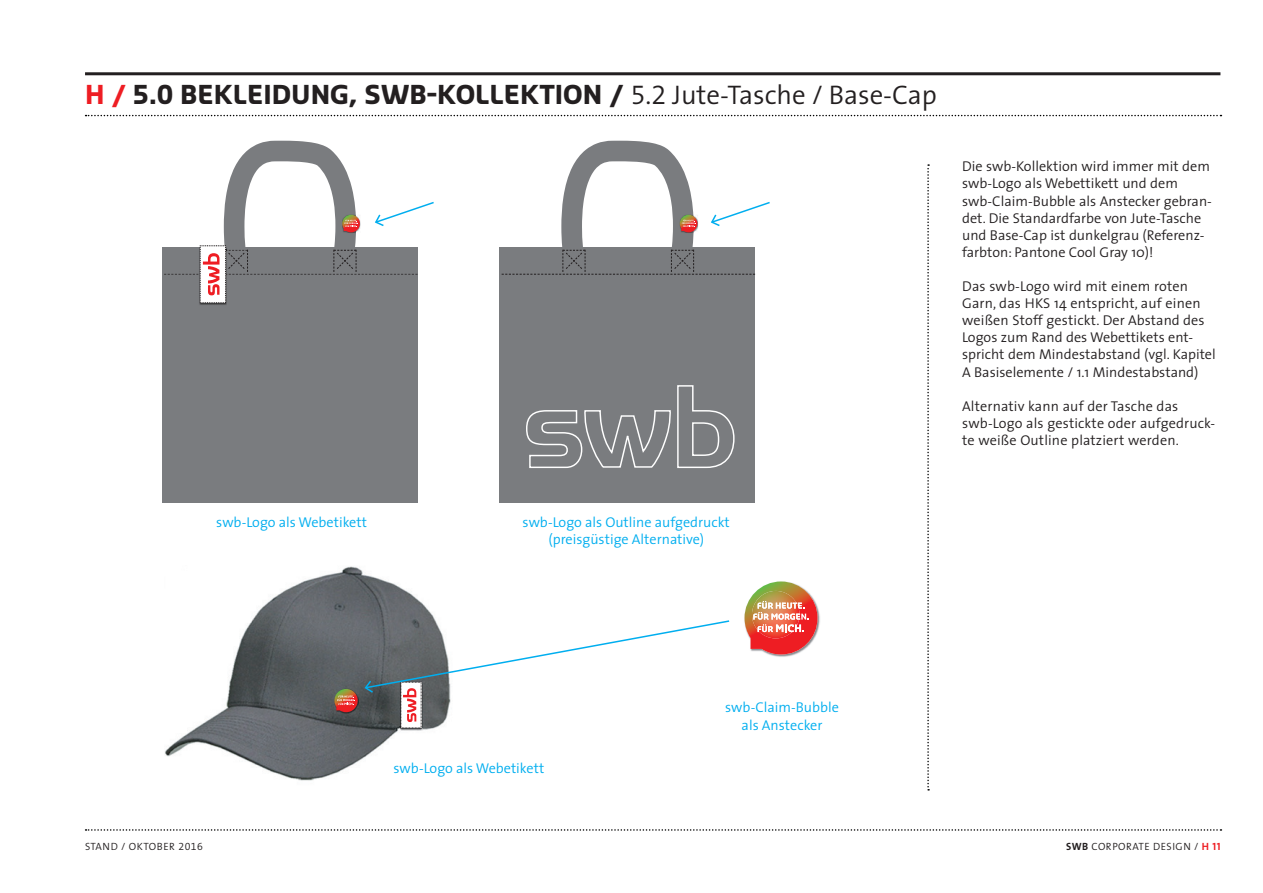
<style>
.page{position:relative;width:1263px;height:893px;background:#fff}
.page>*{position:absolute;margin:0;border:0;box-sizing:border-box;transform-origin:0 0}
.t1{font:700 25.5px "Sansa Pro";color:#231f20}
.t2{font:300 14.25px/17.1px "The Sans";color:#231f20}
.t3{font:300 14.25px/17.1px "The Sans";color:#00aeef;text-align:center}
.t4{font:300 10.5px "The Sans";letter-spacing:.05em;color:#231f20}
.s1{color:#ee1d23}
.s2{font-family:"The Sans Semi Light Expert";font-weight:400;font-size:27px}
.s3{font-family:"The Sans";font-weight:300;font-size:27px}
.s4{font-family:"The Sans Semi Light Expert";font-weight:400}
.s5{font-weight:700}
.s6{font-weight:700;color:#ee1d23}
.s7{font-family:"The Sans Bold Caps";font-weight:400;color:#ee1d23}
</style>
<div class="page">
<svg style="left:86px;top:115px;width:1135px;height:1px"></svg>
<hr style="left:85px;top:72px;width:1135px;height:3px;background:#231f20">
<svg style="left:86px;top:829px;width:1135px;height:2px"></svg>
<svg style="left:927px;top:164px;width:2px;height:626px"></svg>
<div style="left:162px;top:247px;width:256px;height:256px;background:#7a7c7f"></div>
<img style="left:199px;top:303px;width:28px;height:2px">
<div style="left:500px;top:247px;width:255px;height:256px;background:#7a7c7f"></div>
<svg style="left:526px;top:385px;width:208px;height:83px"></svg>
<img style="left:768px;top:605px;width:52px;height:52px">
<img style="left:744px;top:581px;width:73px;height:73px">
<img style="left:165px;top:566px;width:270px;height:215px">
<img style="left:399px;top:729px;width:23px;height:2px">
<svg style="left:334px;top:619px;width:396px;height:110px"></svg>
<svg style="left:502px;top:141px;width:268px;height:134px"></svg>
<svg style="left:164px;top:141px;width:270px;height:162px"></svg>
<h1 class="t1" style="left:85px;top:77px;width:853px"><span class="s1">H /</span> 5.0 BEKLEIDUNG, SWB-KOLLEKTION / <span class="s2">5.2</span> <span class="s3">Jute-Tasche / Base-Cap</span></h1>
<p class="t2" style="left:962px;top:158px;width:251px">Die swb-Kollektion wird immer mit dem swb-Logo als Webettikett und dem swb-Claim-Bubble als Anstecker gebran&shy;det. Die Standardfarbe von Jute-Tasche und Base-Cap ist dunkelgrau (Referenz&shy;farbton: Pantone Cool Gray 10)!</p>
<p class="t2" style="left:962px;top:277px;width:255px">Das swb-Logo wird mit einem roten Garn, das HKS 14 entspricht, auf einen weißen Stoff gestickt. Der Abstand des Logos zum Rand des Webettikets ent&shy;spricht dem Mindestabstand (vgl. Kapitel A Basiselemente / 1.1 Mindestabstand)</p>
<p class="t2" style="left:962px;top:397px;width:254px">Alternativ kann auf der Tasche das swb-Logo als gestickte oder aufgedruck&shy;te weiße Outline platziert werden.</p>
<p class="t3" style="left:216px;top:513px;width:152px">swb-Logo als Webetikett</p>
<p class="t3" style="left:523px;top:513px;width:209px">swb-Logo als Outline aufgedruckt (preisgüstige Alternative)</p>
<p class="t3" style="left:394px;top:760px;width:152px">swb-Logo als Webetikett</p>
<p class="t3" style="left:725px;top:699px;width:115px">swb-Claim-Bubble als Anstecker</p>
<p class="t4" style="left:85px;top:838px;width:119px">STAND / OKTOBER <span class="s4">2016</span></p>
<p class="t4" style="left:1066px;top:838px;width:156px"><span class="s5">SWB</span> CORPORATE DESIGN / <span class="s6">H</span> <span class="s7">11</span></p>
</div>
